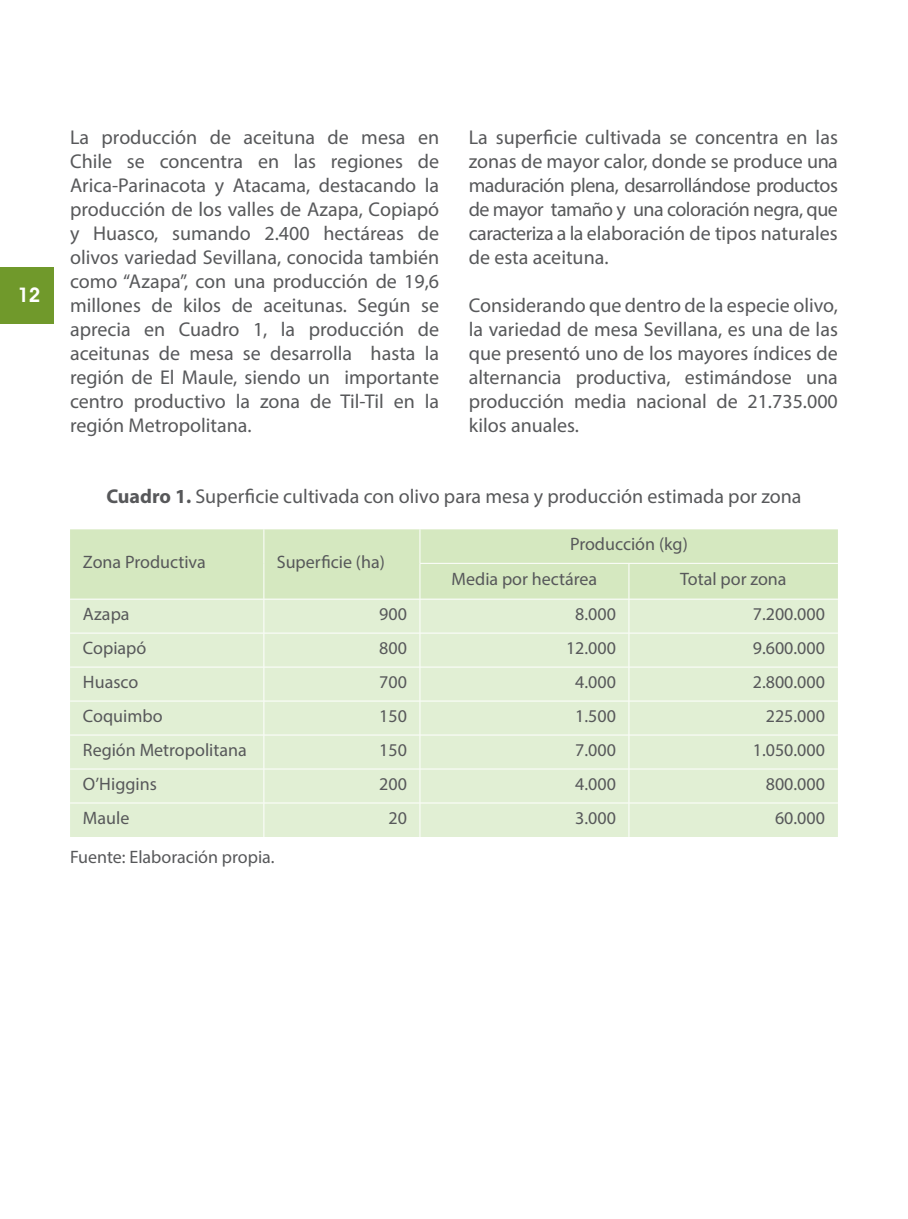
<style>
.page{position:relative;width:908px;height:1219px;background:#fff}
.page>*{position:absolute;margin:0;border:0;box-sizing:border-box;transform-origin:0 0}
.t1{font:20px/24px "Myriad Pro";color:#57585a;text-align:justify}
.t2{font:600 20px "Avant Garde IT Cby BT";color:#fff}
.t3{font:18px/34.8px "Myriad Pro";color:#57585a}
.s1{font-weight:700}
</style>
<div class="page">
<div style="left:0;top:267px;width:53px;height:56px;background:#70992b"></div>
<div style="left:70px;top:529px;width:767px;height:70px;background:#d5e8c0"></div>
<div style="left:70px;top:600px;width:767px;height:237px;background:#e1efd4"></div>
<hr style="left:420px;top:563px;width:208px;height:1px;background:#fff">
<hr style="left:628px;top:563px;width:209px;height:1px;background:#fff">
<hr style="left:263px;top:529px;width:1px;height:34px;background:#fff">
<hr style="left:263px;top:563px;width:1px;height:36px;background:#fff">
<hr style="left:419px;top:529px;width:1px;height:34px;background:#fff">
<hr style="left:419px;top:563px;width:1px;height:36px;background:#fff">
<hr style="left:628px;top:564px;width:1px;height:35px;background:#fff">
<hr style="left:263px;top:599px;width:1px;height:34px;background:#fff">
<hr style="left:263px;top:633px;width:1px;height:34px;background:#fff">
<hr style="left:263px;top:667px;width:1px;height:34px;background:#fff">
<hr style="left:263px;top:701px;width:1px;height:34px;background:#fff">
<hr style="left:263px;top:735px;width:1px;height:34px;background:#fff">
<hr style="left:263px;top:769px;width:1px;height:34px;background:#fff">
<hr style="left:263px;top:803px;width:1px;height:34px;background:#fff">
<hr style="left:419px;top:599px;width:1px;height:34px;background:#fff">
<hr style="left:419px;top:633px;width:1px;height:34px;background:#fff">
<hr style="left:419px;top:667px;width:1px;height:34px;background:#fff">
<hr style="left:419px;top:701px;width:1px;height:34px;background:#fff">
<hr style="left:419px;top:735px;width:1px;height:34px;background:#fff">
<hr style="left:419px;top:769px;width:1px;height:34px;background:#fff">
<hr style="left:419px;top:803px;width:1px;height:34px;background:#fff">
<hr style="left:628px;top:599px;width:1px;height:34px;background:#fff">
<hr style="left:628px;top:633px;width:1px;height:34px;background:#fff">
<hr style="left:628px;top:667px;width:1px;height:34px;background:#fff">
<hr style="left:628px;top:701px;width:1px;height:34px;background:#fff">
<hr style="left:628px;top:735px;width:1px;height:34px;background:#fff">
<hr style="left:628px;top:769px;width:1px;height:34px;background:#fff">
<hr style="left:628px;top:803px;width:1px;height:34px;background:#fff">
<hr style="left:70px;top:633px;width:194px;height:1px;background:#fff">
<hr style="left:264px;top:633px;width:156px;height:1px;background:#fff">
<hr style="left:420px;top:633px;width:208px;height:1px;background:#fff">
<hr style="left:628px;top:633px;width:209px;height:1px;background:#fff">
<hr style="left:70px;top:667px;width:194px;height:1px;background:#fff">
<hr style="left:264px;top:667px;width:156px;height:1px;background:#fff">
<hr style="left:420px;top:667px;width:208px;height:1px;background:#fff">
<hr style="left:628px;top:667px;width:209px;height:1px;background:#fff">
<hr style="left:70px;top:701px;width:194px;height:1px;background:#fff">
<hr style="left:264px;top:701px;width:156px;height:1px;background:#fff">
<hr style="left:420px;top:701px;width:208px;height:1px;background:#fff">
<hr style="left:628px;top:701px;width:209px;height:1px;background:#fff">
<hr style="left:70px;top:735px;width:194px;height:1px;background:#fff">
<hr style="left:264px;top:735px;width:156px;height:1px;background:#fff">
<hr style="left:420px;top:735px;width:208px;height:1px;background:#fff">
<hr style="left:628px;top:735px;width:209px;height:1px;background:#fff">
<hr style="left:70px;top:769px;width:194px;height:1px;background:#fff">
<hr style="left:264px;top:769px;width:156px;height:1px;background:#fff">
<hr style="left:420px;top:769px;width:208px;height:1px;background:#fff">
<hr style="left:628px;top:769px;width:209px;height:1px;background:#fff">
<hr style="left:70px;top:803px;width:194px;height:1px;background:#fff">
<hr style="left:264px;top:803px;width:156px;height:1px;background:#fff">
<hr style="left:420px;top:803px;width:208px;height:1px;background:#fff">
<hr style="left:628px;top:803px;width:209px;height:1px;background:#fff">
<p class="t2" style="left:17px;top:282px;width:25px">12</p>
<p class="t1" style="left:70px;top:125px;width:370px">La producción de aceituna de mesa en Chile se concentra en las regiones de Arica-Parinacota y Atacama, destacando la producción de los valles de Azapa, Copiapó y Huasco, sumando 2.400 hectáreas de olivos variedad Sevillana, conocida también como “Azapa”, con una producción de 19,6 millones de kilos de aceitunas. Según se aprecia en Cuadro 1, la producción de aceitunas de mesa se desarrolla hasta la región de El Maule, siendo un importante centro productivo la zona de Til-Til en la región Metropolitana.</p>
<p class="t1" style="left:468px;top:125px;width:370px">La superficie cultivada se concentra en las zonas de mayor calor, donde se produce una maduración plena, desarrollándose productos de mayor tamaño y una coloración negra, que caracteriza a la elaboración de tipos naturales de esta aceituna.</p>
<p class="t1" style="left:468px;top:293px;width:370px">Considerando que dentro de la especie olivo, la variedad de mesa Sevillana, es una de las que presentó uno de los mayores índices de alternancia productiva, estimándose una producción media nacional de 21.735.000 kilos anuales.</p>
<p class="t1" style="left:106px;top:484px;width:696px"><span class="s1">Cuadro 1.</span> Superficie cultivada con olivo para mesa y producción estimada por zona</p>
<p class="t3" style="left:83px;top:545px;width:124px">Zona Productiva</p>
<p class="t3" style="left:277px;top:545px;width:109px">Superficie (ha)</p>
<p class="t3" style="left:451px;top:527px;width:237px;text-indent:118px">Producción (kg)<br>Media por hectárea</p>
<p class="t3" style="left:680px;top:562px;width:108px">Total por zona</p>
<p class="t3" style="left:83px;top:596px;width:48px">Azapa</p>
<p class="t3" style="left:379px;top:596px;width:29px">900</p>
<p class="t3" style="left:575px;top:596px;width:42px">8.000</p>
<p class="t3" style="left:752px;top:596px;width:74px">7.200.000</p>
<p class="t3" style="left:83px;top:630px;width:65px">Copiapó</p>
<p class="t3" style="left:379px;top:630px;width:29px">800</p>
<p class="t3" style="left:565px;top:630px;width:51px">12.000</p>
<p class="t3" style="left:752px;top:630px;width:74px">9.600.000</p>
<p class="t3" style="left:83px;top:664px;width:57px">Huasco</p>
<p class="t3" style="left:379px;top:664px;width:29px">700</p>
<p class="t3" style="left:575px;top:664px;width:42px">4.000</p>
<p class="t3" style="left:752px;top:664px;width:74px">2.800.000</p>
<p class="t3" style="left:83px;top:698px;width:81px">Coquimbo</p>
<p class="t3" style="left:379px;top:698px;width:29px">150</p>
<p class="t3" style="left:575px;top:698px;width:42px">1.500</p>
<p class="t3" style="left:765px;top:698px;width:61px">225.000</p>
<p class="t3" style="left:83px;top:732px;width:165px">Región Metropolitana</p>
<p class="t3" style="left:379px;top:732px;width:29px">150</p>
<p class="t3" style="left:575px;top:732px;width:42px">7.000</p>
<p class="t3" style="left:752px;top:732px;width:74px">1.050.000</p>
<p class="t3" style="left:83px;top:766px;width:75px">O’Higgins</p>
<p class="t3" style="left:379px;top:766px;width:29px">200</p>
<p class="t3" style="left:575px;top:766px;width:42px">4.000</p>
<p class="t3" style="left:765px;top:766px;width:61px">800.000</p>
<p class="t3" style="left:83px;top:800px;width:48px">Maule</p>
<p class="t3" style="left:388px;top:800px;width:20px">20</p>
<p class="t3" style="left:575px;top:800px;width:42px">3.000</p>
<p class="t3" style="left:774px;top:800px;width:51px">60.000</p>
<p class="t3" style="left:70px;top:839px;width:206px">Fuente: Elaboración propia.</p>
</div>
